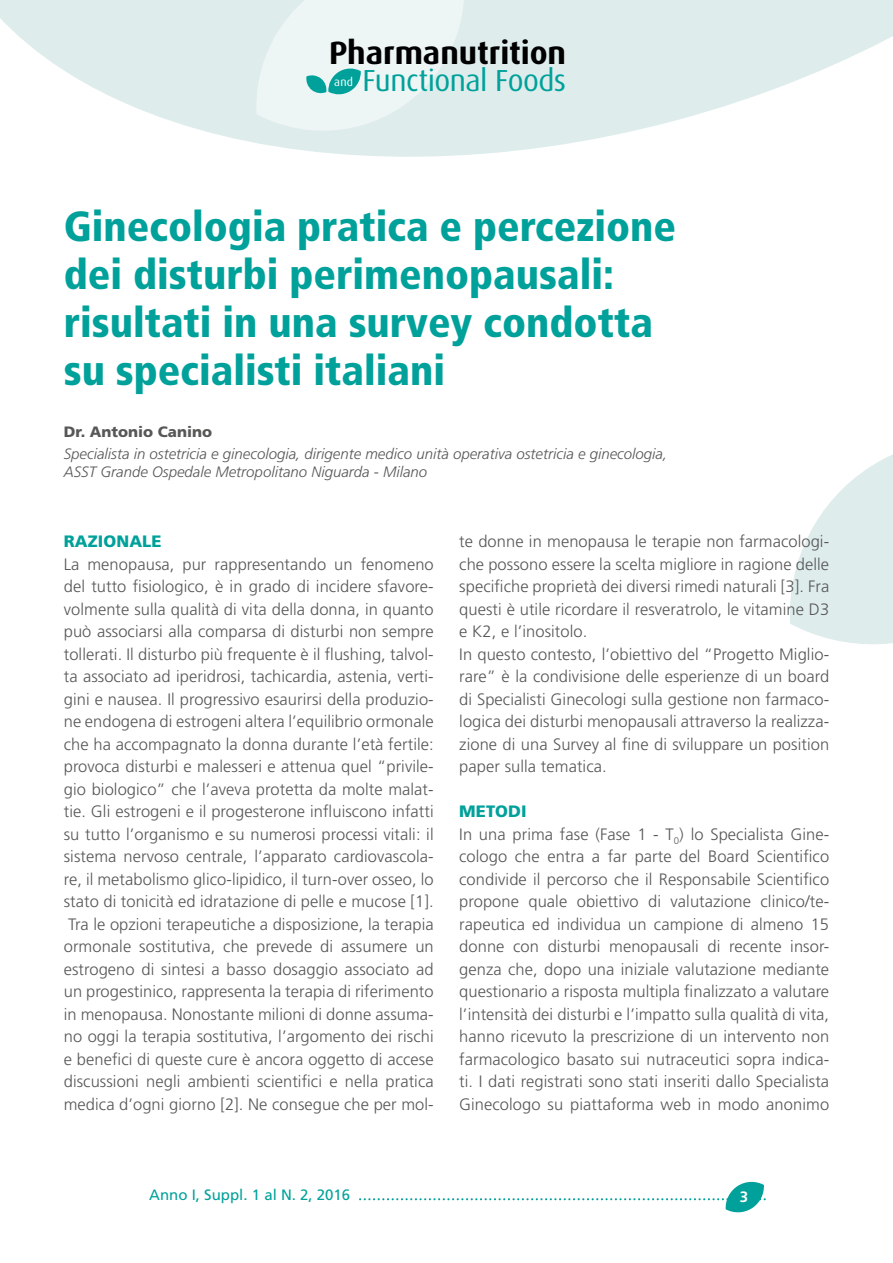
<style>
.page{position:relative;width:893px;height:1263px;background:#fff}
.page>*{position:absolute;margin:0;border:0;box-sizing:border-box;transform-origin:0 0}
.t1{font:900 condensed 42px/48px "Frutiger LT Std";color:#00a19a}
.t2{font:700 32.25px "Dax";color:#000}
.t3{font:30.45px "Dax";letter-spacing:-.02em;color:#00a19a}
.t4{font:300 16.5px/22.5px "Frutiger LT Std";letter-spacing:.005em;color:#575756}
.t5{font:900 16.5px "Frutiger LT Std";letter-spacing:.005em;color:#00a19a}
.t6{font:italic 300 15px/18px "Frutiger LT Std";color:#575756}
.t7{font:15px "Frutiger LT Std";color:#00a19a}
.t8{font:900 15px "Frutiger LT Std";color:#575756}
.t9{font:700 15px "Frutiger LT Std";color:#fff}
.t10{font:11.7px "Dax";color:#fff}
.s1{font-weight:900;color:#00a19a}
</style>
<div class="page">
<svg style="left:0;top:0;width:893px;height:157px;fill:#deecec"></svg>
<svg style="left:790px;top:454px;width:103px;height:190px"></svg>
<svg style="left:360px;top:1181px;width:406px;height:32px"></svg>
<svg style="left:256px;top:0;width:208px;height:131px;background:#e2f0f0"></svg>
<h2 class="t2" style="left:329px;top:35px;width:239px">Pharmanutrition</h2>
<p class="t10" style="left:334px;top:76px;width:20px">and</p>
<h3 class="t3" style="left:363px;top:64px;width:205px">Functional Foods</h3>
<h1 class="t1" style="left:64px;top:202px;width:614px">Ginecologia pratica e percezione dei disturbi perimenopausali: risultati in una survey condotta su specialisti italiani</h1>
<p class="t8" style="left:64px;top:422px;width:150px">Dr. Antonio Canino</p>
<p class="t6" style="left:64px;top:445px;width:605px">Specialista in ostetricia e ginecologia, dirigente medico unità operativa ostetricia e ginecologia,<br>ASST Grande Ospedale Metropolitano Niguarda - Milano</p>
<p class="t5" style="left:64px;top:531px;width:99px">RAZIONALE</p>
<p class="t4" style="left:64px;top:553px;width:371px;text-align:justify">La menopausa, pur rappresentando un fenomeno del tutto fisiologico, è in grado di incidere sfavore&shy;volmente sulla qualità di vita della donna, in quanto può associarsi alla comparsa di disturbi non sempre tollerati. Il disturbo più frequente è il flushing, talvol&shy;ta associato ad iperidrosi, tachicardia, astenia, verti&shy;gini e nausea. Il progressivo esaurirsi della produzio&shy;ne endogena di estrogeni altera l’equilibrio ormonale che ha accompagnato la donna durante l’età fertile: provoca disturbi e malesseri e attenua quel “privile&shy;gio biologico” che l’aveva protetta da molte malat&shy;tie. Gli estrogeni e il progesterone influiscono infatti su tutto l’organismo e su numerosi processi vitali: il sistema nervoso centrale, l’apparato cardiovascola&shy;re, il metabolismo glico-lipidico, il turn-over osseo, lo stato di tonicità ed idratazione di pelle e mucose [1].<br>Tra le opzioni terapeutiche a disposizione, la terapia ormonale sostitutiva, che prevede di assumere un estrogeno di sintesi a basso dosaggio associato ad un progestinico, rappresenta la terapia di riferimento in menopausa. Nonostante milioni di donne assuma&shy;no oggi la terapia sostitutiva, l’argomento dei rischi e benefici di queste cure è ancora oggetto di accese discussioni negli ambienti scientifici e nella pratica medica d’ogni giorno [2]. Ne consegue che per mol-</p>
<p class="t4" style="left:459px;top:531px;width:371px">te donne in menopausa le terapie non farmacologi&shy;che possono essere la scelta migliore in ragione delle specifiche proprietà dei diversi rimedi naturali [3]. Fra questi è utile ricordare il resveratrolo, le vitamine D3 e K2, e l’inositolo.<br>In questo contesto, l’obiettivo del “Progetto Miglio&shy;rare” è la condivisione delle esperienze di un board di Specialisti Ginecologi sulla gestione non farmaco&shy;logica dei disturbi menopausali attraverso la realizza&shy;zione di una Survey al fine di sviluppare un position paper sulla tematica.</p>
<p class="t4" style="left:459px;top:801px;width:371px"><span class="s1">METODI<br></span>In una prima fase (Fase 1 - T<sub>0</sub>) lo Specialista Gine&shy;cologo che entra a far parte del Board Scientifico condivide il percorso che il Responsabile Scientifico propone quale obiettivo di valutazione clinico/te&shy;rapeutica ed individua un campione di almeno 15 donne con disturbi menopausali di recente insor&shy;genza che, dopo una iniziale valutazione mediante questionario a risposta multipla finalizzato a valutare l’intensità dei disturbi e l’impatto sulla qualità di vita, hanno ricevuto la prescrizione di un intervento non farmacologico basato sui nutraceutici sopra indica&shy;ti. I dati registrati sono stati inseriti dallo Specialista Ginecologo su piattaforma web in modo anonimo</p>
<p class="t7" style="left:149px;top:1186px;width:202px">Anno I, Suppl. 1 al N. 2, 2016</p>
<p class="t9" style="left:740px;top:1188px;width:10px">3</p>
</div>
